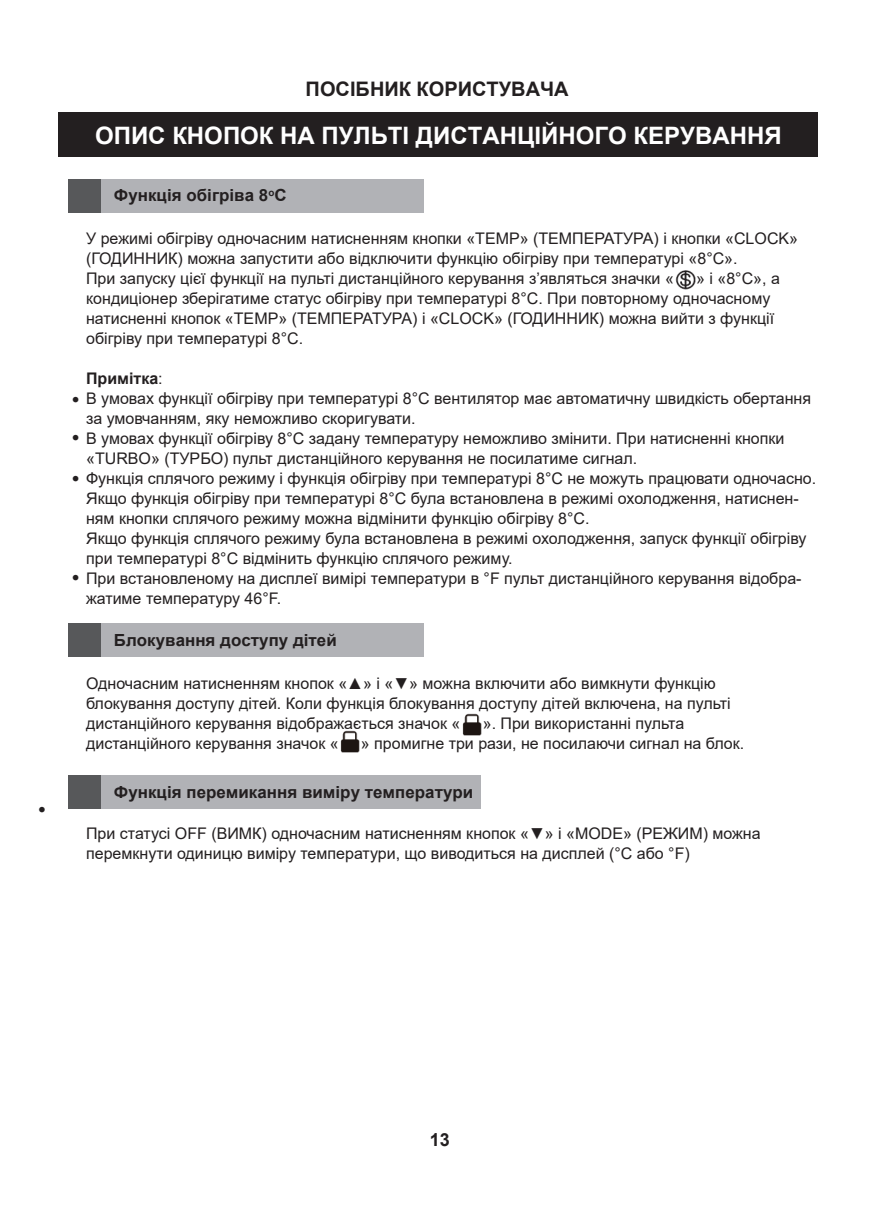
<style>
.page{position:relative;width:874px;height:1205px;background:#fff}
.page>*{position:absolute;margin:0;border:0;box-sizing:border-box;transform-origin:0 0}
.t1{font:700 24px "Arial";color:#fff}
.t2{font:700 20px "Arial";color:#231f20}
.t3{font:700 18px "Arial";color:#231f20}
.t4{font:700 16.6px "Arial";color:#231f20}
.t5{font:16px/20px "Arial";color:#231f20}
.t6{font:700 16px "Arial";color:#231f20}
.t7{font:15.2px "Symbol";color:#231f20}
.s1{font-weight:400}
</style>
<div class="page">
<img style="left:675px;top:270px;width:20px;height:19px">
<img style="left:340px;top:730px;width:19px;height:23px">
<img style="left:462px;top:713px;width:19px;height:22px">
<div style="left:68px;top:179px;width:33px;height:33px;background:#57585a"></div>
<div style="left:101px;top:179px;width:322px;height:33px;background:#b1b2b6"></div>
<div style="left:68px;top:623px;width:33px;height:34px;background:#57585a"></div>
<div style="left:101px;top:623px;width:322px;height:34px;background:#b1b2b6"></div>
<div style="left:68px;top:775px;width:33px;height:34px;background:#57585a"></div>
<div style="left:101px;top:775px;width:380px;height:34px;background:#b1b2b6"></div>
<div style="left:58px;top:112px;width:760px;height:44px;background:#231f20"></div>
<p class="t7" style="left:38px;top:798px;width:9px">•</p>
<p class="t2" style="left:306px;top:75px;width:264px">ПОСІБНИК КОРИСТУВАЧА</p>
<h1 class="t1" style="left:95px;top:119px;width:688px">ОПИС КНОПОК НА ПУЛЬТІ ДИСТАНЦІЙНОГО КЕРУВАННЯ</h1>
<p class="t4" style="left:114px;top:184px;width:174px">Функція обігріва 8<sup>о</sup>С</p>
<p class="t5" style="left:86px;top:228px;width:713px">У режимі обігріву одночасним натисненням кнопки «TEMP» (ТЕМПЕРАТУРА) і кнопки «CLOCK» (ГОДИННИК) можна запустити або відключити функцію обігріву при температурі «8°С».<br>При запуску цієї функції на пульті дистанційного керування з’являться значки «</p>
<p class="t5" style="left:86px;top:268px;width:695px;text-indent:610px">» і «8°С», а кондиціонер зберігатиме статус обігріву при температурі 8°С. При повторному одночасному натисненні кнопок «TEMP» (ТЕМПЕРАТУРА) і «CLOCK» (ГОДИННИК) можна вийти з функції обігріву при температурі 8°С.</p>
<p class="t6" style="left:86px;top:367px;width:78px">Примітка<span class="s1">:</span></p>
<p class="t5" style="left:86px;top:388px;width:726px;text-indent:-14px">• В умовах функції обігріву при температурі 8°С вентилятор має автоматичну швидкість обертання за умовчанням, яку неможливо скоригувати.<br>В умовах функції обігріву 8°С задану температуру неможливо змінити. При натисненні кнопки «TURBO» (ТУРБО) пульт дистанційного керування не посилатиме сигнал.</p>
<p class="t5" style="left:86px;top:468px;width:731px;text-indent:-14px">• Функція сплячого режиму і функція обігріву при температурі 8°С не можуть працювати одночасно.<br>Якщо функція обігріву при температурі 8°С була встановлена в режимі охолодження, натиснен&shy;ням кнопки сплячого режиму можна відмінити функцію обігріву 8°С.<br>Якщо функція сплячого режиму була встановлена в режимі охолодження, запуск функції обігріву при температурі 8°С відмінить функцію сплячого режиму.<br>При встановленому на дисплеї вимірі температури в °F пульт дистанційного керування відобра&shy;жатиме температуру 46°F.</p>
<p class="t7" style="left:72px;top:427px;width:9px">•</p>
<p class="t7" style="left:72px;top:566px;width:9px">•</p>
<p class="t4" style="left:114px;top:628px;width:224px">Блокування доступу дітей</p>
<p class="t5" style="left:86px;top:673px;width:646px">Одночасним натисненням кнопок «▲» і «▼» можна включити або вимкнути функцію блокування доступу дітей. Коли функція блокування доступу дітей включена, на пульті дистанційного керування відображається значок «</p>
<p class="t5" style="left:483px;top:713px;width:203px">». При використанні пульта</p>
<p class="t5" style="left:86px;top:733px;width:254px">дистанційного керування значок «</p>
<p class="t5" style="left:361px;top:733px;width:385px">» промигне три рази, не посилаючи сигнал на блок.</p>
<p class="t4" style="left:114px;top:780px;width:361px">Функція перемикання виміру температури</p>
<p class="t5" style="left:86px;top:823px;width:676px">При статусі OFF (ВИМК) одночасним натисненням кнопок «▼» і «MODE» (РЕЖИМ) можна перемкнути одиницю виміру температури, що виводиться на дисплей (°C або °F)</p>
<p class="t3" style="left:430px;top:1127px;width:22px">13</p>
</div>
